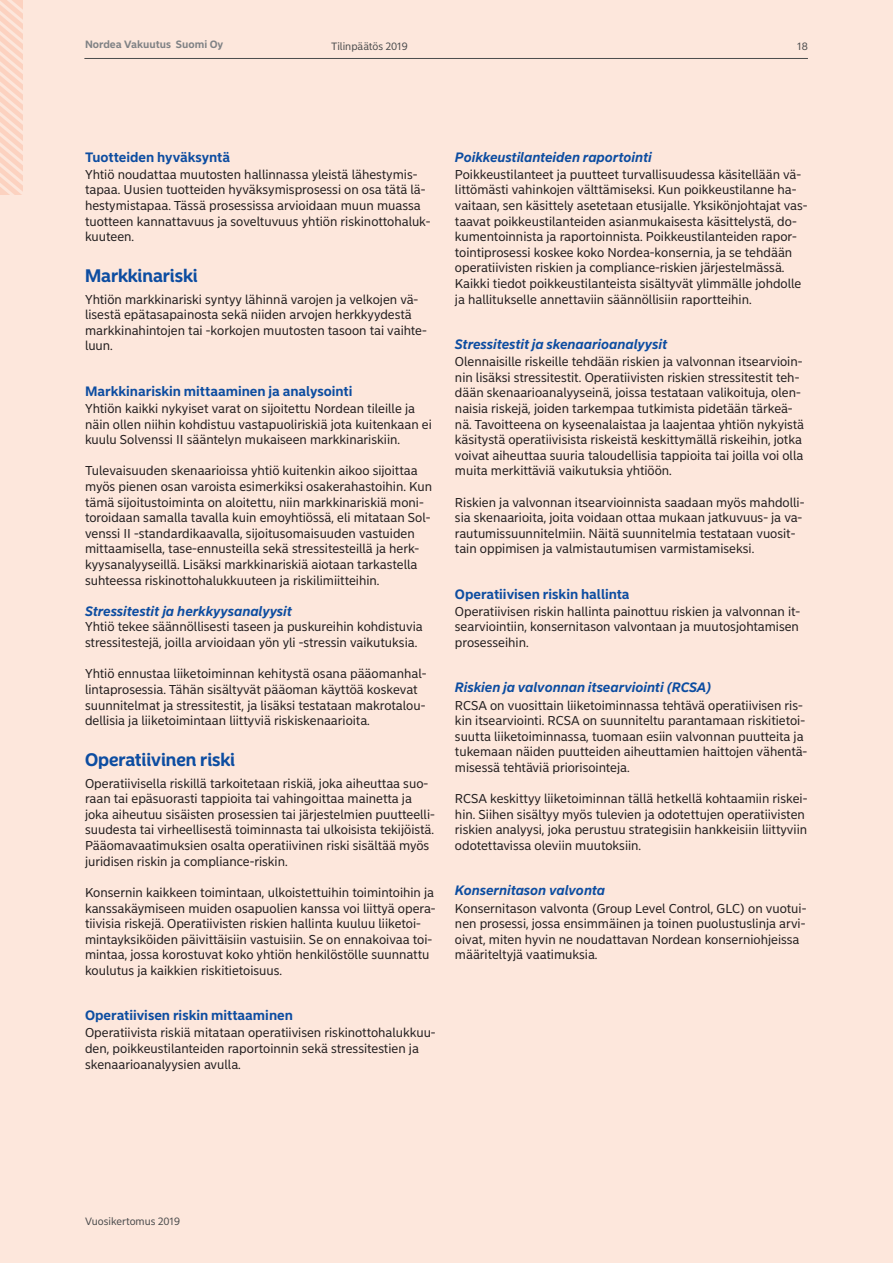
<style>
.page{position:relative;width:893px;height:1263px;background:#fde7dc}
.page>*{position:absolute;margin:0;border:0;box-sizing:border-box;transform-origin:0 0}
.t1{font:700 18px "Nordea Sans Large";color:#0d4da1}
.t2{font:italic 700 13.5px "Nordea Sans Small";color:#0d4da1}
.t3{font:700 13.5px "Nordea Sans Small";color:#0d4da1}
.t4{font:12.75px/15.6px "Nordea Sans Small";color:#231f20}
.t5{font:10.5px "Nordea Sans Small";color:#4b4c4d}
.t6{font:700 10.5px "Nordea Sans Small";color:#808285}
</style>
<div class="page">
<hr style="left:84px;top:58px;width:724px;height:1px;background:#4b4c4d">
<svg style="left:0;top:0;width:22px;height:194px"></svg>
<p class="t6" style="left:85px;top:38px;width:140px">Nordea Vakuutus Suomi Oy</p>
<p class="t5" style="left:331px;top:40px;width:78px">Tilinpäätös 2019</p>
<p class="t5" style="left:797px;top:40px;width:12px">18</p>
<p class="t3" style="left:85px;top:149px;width:147px">Tuotteiden hyväksyntä</p>
<p class="t4" style="left:85px;top:167px;width:347px">Yhtiö noudattaa muutosten hallinnassa yleistä lähestymis&shy;tapaa. Uusien tuotteiden hyväksymisprosessi on osa tätä lä&shy;hestymistapaa. Tässä prosessissa arvioidaan muun muassa tuotteen kannattavuus ja soveltuvuus yhtiön riskinottohaluk&shy;kuuteen.</p>
<h1 class="t1" style="left:85px;top:265px;width:114px">Markkinariski</h1>
<p class="t4" style="left:85px;top:291px;width:343px">Yhtiön markkinariski syntyy lähinnä varojen ja velkojen vä&shy;lisestä epätasapainosta sekä niiden arvojen herkkyydestä markkinahintojen tai -korkojen muutosten tasoon tai vaihte&shy;luun.</p>
<p class="t3" style="left:85px;top:383px;width:269px">Markkinariskin mittaaminen ja analysointi</p>
<p class="t4" style="left:85px;top:401px;width:348px">Yhtiön kaikki nykyiset varat on sijoitettu Nordean tileille ja näin ollen niihin kohdistuu vastapuoliriskiä jota kuitenkaan ei kuulu Solvenssi II sääntelyn mukaiseen markkinariskiin.</p>
<p class="t4" style="left:85px;top:463px;width:349px">Tulevaisuuden skenaarioissa yhtiö kuitenkin aikoo sijoittaa myös pienen osan varoista esimerkiksi osakerahastoihin. Kun tämä sijoitustoiminta on aloitettu, niin markkinariskiä moni&shy;toroidaan samalla tavalla kuin emoyhtiössä, eli mitataan Sol&shy;venssi II -standardikaavalla, sijoitusomaisuuden vastuiden mittaamisella, tase-ennusteilla sekä stressitesteillä ja herk&shy;kyysanalyyseillä. Lisäksi markkinariskiä aiotaan tarkastella suhteessa riskinottohalukkuuteen ja riskilimiitteihin.</p>
<p class="t2" style="left:85px;top:603px;width:208px">Stressitestit ja herkkyysanalyysit</p>
<p class="t4" style="left:85px;top:619px;width:339px">Yhtiö tekee säännöllisesti taseen ja puskureihin kohdistuvia stressitestejä, joilla arvioidaan yön yli -stressin vaikutuksia.</p>
<p class="t4" style="left:85px;top:666px;width:343px">Yhtiö ennustaa liiketoiminnan kehitystä osana pääomanhal&shy;lintaprosessia. Tähän sisältyvät pääoman käyttöä koskevat suunnitelmat ja stressitestit, ja lisäksi testataan makrotalou&shy;dellisia ja liiketoimintaan liittyviä riskiskenaarioita.</p>
<h1 class="t1" style="left:85px;top:749px;width:151px">Operatiivinen riski</h1>
<p class="t4" style="left:85px;top:775px;width:351px">Operatiivisella riskillä tarkoitetaan riskiä, joka aiheuttaa suo&shy;raan tai epäsuorasti tappioita tai vahingoittaa mainetta ja joka aiheutuu sisäisten prosessien tai järjestelmien puutteelli&shy;suudesta tai virheellisestä toiminnasta tai ulkoisista tekijöistä.<br>Pääomavaatimuksien osalta operatiivinen riski sisältää myös juridisen riskin ja compliance-riskin.</p>
<p class="t4" style="left:85px;top:885px;width:352px">Konsernin kaikkeen toimintaan, ulkoistettuihin toimintoihin ja kanssakäymiseen muiden osapuolien kanssa voi liittyä opera&shy;tiivisia riskejä. Operatiivisten riskien hallinta kuuluu liiketoi&shy;mintayksiköiden päivittäisiin vastuisiin. Se on ennakoivaa toi&shy;mintaa, jossa korostuvat koko yhtiön henkilöstölle suunnattu koulutus ja kaikkien riskitietoisuus.</p>
<p class="t3" style="left:85px;top:1007px;width:209px">Operatiivisen riskin mittaaminen</p>
<p class="t4" style="left:85px;top:1025px;width:352px">Operatiivista riskiä mitataan operatiivisen riskinottohalukkuu&shy;den, poikkeustilanteiden raportoinnin sekä stressitestien ja skenaarioanalyysien avulla.</p>
<p class="t2" style="left:455px;top:149px;width:198px">Poikkeustilanteiden raportointi</p>
<p class="t4" style="left:455px;top:167px;width:354px">Poikkeustilanteet ja puutteet turvallisuudessa käsitellään vä&shy;littömästi vahinkojen välttämiseksi. Kun poikkeustilanne ha&shy;vaitaan, sen käsittely asetetaan etusijalle. Yksikönjohtajat vas&shy;taavat poikkeustilanteiden asianmukaisesta käsittelystä, do&shy;kumentoinnista ja raportoinnista. Poikkeustilanteiden rapor&shy;tointiprosessi koskee koko Nordea-konsernia, ja se tehdään operatiivisten riskien ja compliance-riskien järjestelmässä.<br>Kaikki tiedot poikkeustilanteista sisältyvät ylimmälle johdolle ja hallitukselle annettaviin säännöllisiin raportteihin.</p>
<p class="t2" style="left:455px;top:336px;width:214px">Stressitestit ja skenaarioanalyysit</p>
<p class="t4" style="left:455px;top:354px;width:351px">Olennaisille riskeille tehdään riskien ja valvonnan itsearvioin&shy;nin lisäksi stressitestit. Operatiivisten riskien stressitestit teh&shy;dään skenaarioanalyyseinä, joissa testataan valikoituja, olen&shy;naisia riskejä, joiden tarkempaa tutkimista pidetään tärkeä&shy;nä. Tavoitteena on kyseenalaistaa ja laajentaa yhtiön nykyistä käsitystä operatiivisista riskeistä keskittymällä riskeihin, jotka voivat aiheuttaa suuria taloudellisia tappioita tai joilla voi olla muita merkittäviä vaikutuksia yhtiöön.</p>
<p class="t4" style="left:455px;top:494px;width:351px">Riskien ja valvonnan itsearvioinnista saadaan myös mahdolli&shy;sia skenaarioita, joita voidaan ottaa mukaan jatkuvuus- ja va&shy;rautumissuunnitelmiin. Näitä suunnitelmia testataan vuosit&shy;tain oppimisen ja valmistautumisen varmistamiseksi.</p>
<p class="t3" style="left:455px;top:586px;width:176px">Operatiivisen riskin hallinta</p>
<p class="t4" style="left:455px;top:604px;width:347px;text-align:justify">Operatiivisen riskin hallinta painottuu riskien ja valvonnan it&shy;searviointiin, konsernitason valvontaan ja muutosjohtamisen prosesseihin.</p>
<p class="t2" style="left:455px;top:679px;width:258px">Riskien ja valvonnan itsearviointi (RCSA)</p>
<p class="t4" style="left:455px;top:697px;width:354px">RCSA on vuosittain liiketoiminnassa tehtävä operatiivisen ris&shy;kin itsearviointi. RCSA on suunniteltu parantamaan riskitietoi&shy;suutta liiketoiminnassa, tuomaan esiin valvonnan puutteita ja tukemaan näiden puutteiden aiheuttamien haittojen vähentä&shy;misessä tehtäviä priorisointeja.</p>
<p class="t4" style="left:455px;top:791px;width:354px">RCSA keskittyy liiketoiminnan tällä hetkellä kohtaamiin riskei&shy;hin. Siihen sisältyy myös tulevien ja odotettujen operatiivisten riskien analyysi, joka perustuu strategisiin hankkeisiin liittyviin odotettavissa oleviin muutoksiin.</p>
<p class="t2" style="left:455px;top:882px;width:152px">Konsernitason valvonta</p>
<p class="t4" style="left:455px;top:900px;width:353px">Konsernitason valvonta (Group Level Control, GLC) on vuotui&shy;nen prosessi, jossa ensimmäinen ja toinen puolustuslinja arvi&shy;oivat, miten hyvin ne noudattavan Nordean konserniohjeissa määriteltyjä vaatimuksia.</p>
<p class="t5" style="left:85px;top:1215px;width:97px">Vuosikertomus 2019</p>
</div>
